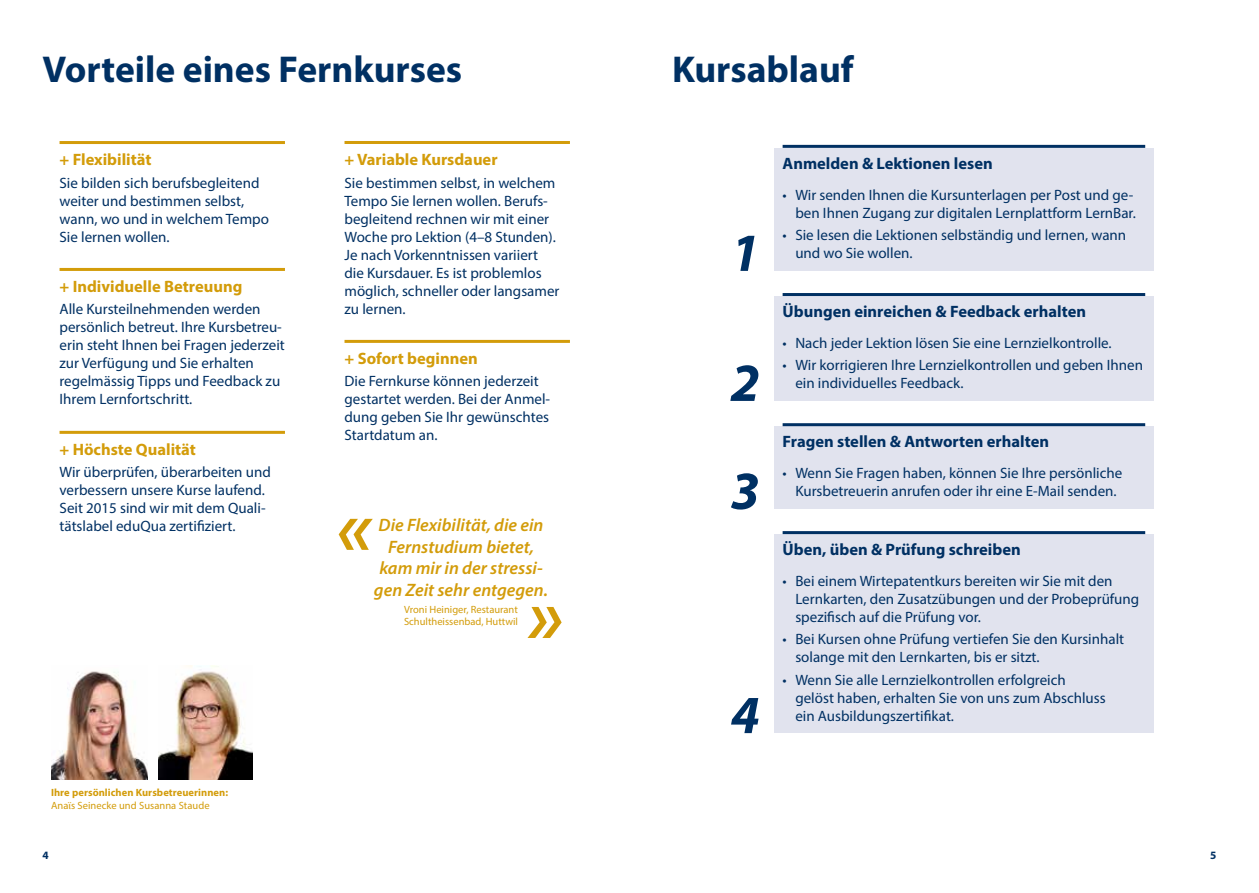
<style>
.page{position:relative;width:1259px;height:893px;background:#fff}
.page>*{position:absolute;margin:0;border:0;box-sizing:border-box;transform-origin:0 0}
.t1{font:italic 600 82.5px "Myriad Pro";color:#d39c0a}
.t2{font:italic 700 54px "Myriad Pro";color:#003063}
.t3{font:700 37.5px "Myriad Pro";color:#003063}
.t4{font:italic 600 18px/21.6px "Myriad Pro";color:#d39c0a;text-align:center}
.t5{font:700 16.5px "Myriad Pro";color:#003063}
.t6{font:700 16.5px "Myriad Pro";color:#d39c0a}
.t7{font:15px/18px "Myriad Pro";color:#003063}
.t8{font:700 11.25px "Myriad Pro";color:#003063}
.t9{font:10.5px/12.6px "Myriad Pro";color:#d39c0a}
.t10{font:700 10.5px "Myriad Pro";letter-spacing:.005em;color:#d39c0a}
</style>
<div class="page">
<hr style="left:344px;top:141px;width:226px;height:3px;background:#d39c0a">
<hr style="left:344px;top:340px;width:226px;height:3px;background:#d39c0a">
<hr style="left:60px;top:431px;width:225px;height:3px;background:#d39c0a">
<hr style="left:60px;top:141px;width:225px;height:3px;background:#d39c0a">
<hr style="left:60px;top:268px;width:225px;height:3px;background:#d39c0a">
<div style="left:774px;top:148px;width:379px;height:123px;background:#e1e3ee"></div>
<hr style="left:782px;top:145px;width:363px;height:3px;background:#003063">
<div style="left:774px;top:296px;width:379px;height:105px;background:#e1e3ee"></div>
<hr style="left:782px;top:293px;width:363px;height:3px;background:#003063">
<div style="left:774px;top:427px;width:379px;height:82px;background:#e1e3ee"></div>
<hr style="left:782px;top:423px;width:363px;height:3px;background:#003063">
<div style="left:774px;top:534px;width:379px;height:199px;background:#e1e3ee"></div>
<hr style="left:782px;top:531px;width:363px;height:3px;background:#003063">
<img style="left:52px;top:671px;width:95px;height:108px">
<img style="left:158px;top:665px;width:94px;height:114px">
<h3 class="t3" style="left:43px;top:45px;width:421px">Vorteile eines Fernkurses</h3>
<p class="t6" style="left:60px;top:149px;width:93px">+ Flexibilität</p>
<p class="t7" style="left:60px;top:173px;width:211px">Sie bilden sich berufsbegleitend weiter und bestimmen selbst, wann, wo und in welchem Tempo<br>Sie lernen wollen.</p>
<p class="t6" style="left:60px;top:276px;width:184px">+ Individuelle Betreuung</p>
<p class="t7" style="left:60px;top:300px;width:227px">Alle Kursteilnehmenden werden persönlich betreut. Ihre Kursbetreu&shy;erin steht Ihnen bei Fragen jederzeit zur Verfügung und Sie erhalten regelmässig Tipps und Feedback zu Ihrem Lernfortschritt.</p>
<p class="t6" style="left:60px;top:439px;width:138px">+ Höchste Qualität</p>
<p class="t7" style="left:60px;top:463px;width:213px">Wir überprüfen, überarbeiten und verbessern unsere Kurse laufend.<br>Seit 2015 sind wir mit dem Quali&shy;tätslabel eduQua zertifiziert.</p>
<p class="t6" style="left:344px;top:149px;width:155px">+ Variable Kursdauer</p>
<p class="t7" style="left:344px;top:173px;width:216px">Sie bestimmen selbst, in welchem<br>Tempo Sie lernen wollen. Berufs&shy;begleitend rechnen wir mit einer<br>Woche pro Lektion (4–8 Stunden).<br>Je nach Vorkenntnissen variiert die Kursdauer. Es ist problemlos möglich, schneller oder langsamer zu lernen.</p>
<p class="t6" style="left:344px;top:348px;width:135px">+ Sofort beginnen</p>
<p class="t7" style="left:344px;top:372px;width:207px">Die Fernkurse können jederzeit gestartet werden. Bei der Anmel&shy;dung geben Sie Ihr gewünschtes<br>Startdatum an.</p>
<p class="t4" style="left:374px;top:514px;width:176px">Die Flexibilität, die ein<br>Fernstudium bietet, kam mir in der stressi&shy;gen Zeit sehr entgegen.</p>
<p class="t9" style="left:404px;top:603px;width:116px">Vroni Heiniger, Restaurant<br>Schultheissenbad, Huttwil</p>
<h1 class="t1" style="left:527px;top:563px;width:38px">»</h1>
<h1 class="t1" style="left:336px;top:475px;width:38px">«</h1>
<p class="t10" style="left:51px;top:786px;width:179px">Ihre persönlichen Kursbetreuerinnen:</p>
<p class="t9" style="left:51px;top:799px;width:160px">Anaϊs Seinecke und Susanna Staude</p>
<h3 class="t3" style="left:672px;top:45px;width:183px">Kursablauf</h3>
<h2 class="t2" style="left:730px;top:218px;width:31px">1</h2>
<h2 class="t2" style="left:730px;top:348px;width:31px">2</h2>
<h2 class="t2" style="left:730px;top:456px;width:31px">3</h2>
<h2 class="t2" style="left:730px;top:680px;width:31px">4</h2>
<p class="t5" style="left:782px;top:153px;width:212px">Anmelden &amp; Lektionen lesen</p>
<p class="t7" style="left:782px;top:186px;width:355px;text-align:right">• Wir senden Ihnen die Kursunterlagen per Post und ge&shy;ben Ihnen Zugang zur digitalen Lernplattform LernBar.</p>
<p class="t7" style="left:795px;top:226px;width:332px;text-indent:-13px">• Sie lesen die Lektionen selbständig und lernen, wann und wo Sie wollen.</p>
<p class="t5" style="left:782px;top:301px;width:305px">Übungen einreichen &amp; Feedback erhalten</p>
<p class="t7" style="left:782px;top:334px;width:330px">• Nach jeder Lektion lösen Sie eine Lernzielkontrolle.</p>
<p class="t7" style="left:795px;top:356px;width:349px;text-indent:-13px">• Wir korrigieren Ihre Lernzielkontrollen und geben Ihnen ein individuelles Feedback.</p>
<p class="t5" style="left:782px;top:431px;width:268px">Fragen stellen &amp; Antworten erhalten</p>
<p class="t7" style="left:782px;top:464px;width:341px;text-align:center">• Wenn Sie Fragen haben, können Sie Ihre persönliche<br>Kursbetreuerin anrufen oder ihr eine E-Mail senden.</p>
<p class="t5" style="left:782px;top:539px;width:240px">Üben, üben &amp; Prüfung schreiben</p>
<p class="t7" style="left:795px;top:572px;width:345px;text-indent:-13px">• Bei einem Wirtepatentkurs bereiten wir Sie mit den<br>Lernkarten, den Zusatzübungen und der Probeprüfung spezifisch auf die Prüfung vor.</p>
<p class="t7" style="left:795px;top:630px;width:330px;text-indent:-13px">• Bei Kursen ohne Prüfung vertiefen Sie den Kursinhalt solange mit den Lernkarten, bis er sitzt.</p>
<p class="t7" style="left:795px;top:670px;width:312px;text-indent:-13px">• Wenn Sie alle Lernzielkontrollen erfolgreich gelöst haben, erhalten Sie von uns zum Abschluss ein Ausbildungszertifikat.</p>
<p class="t8" style="left:43px;top:848px;width:8px">4</p>
<p class="t8" style="left:1210px;top:848px;width:8px">5</p>
</div>
